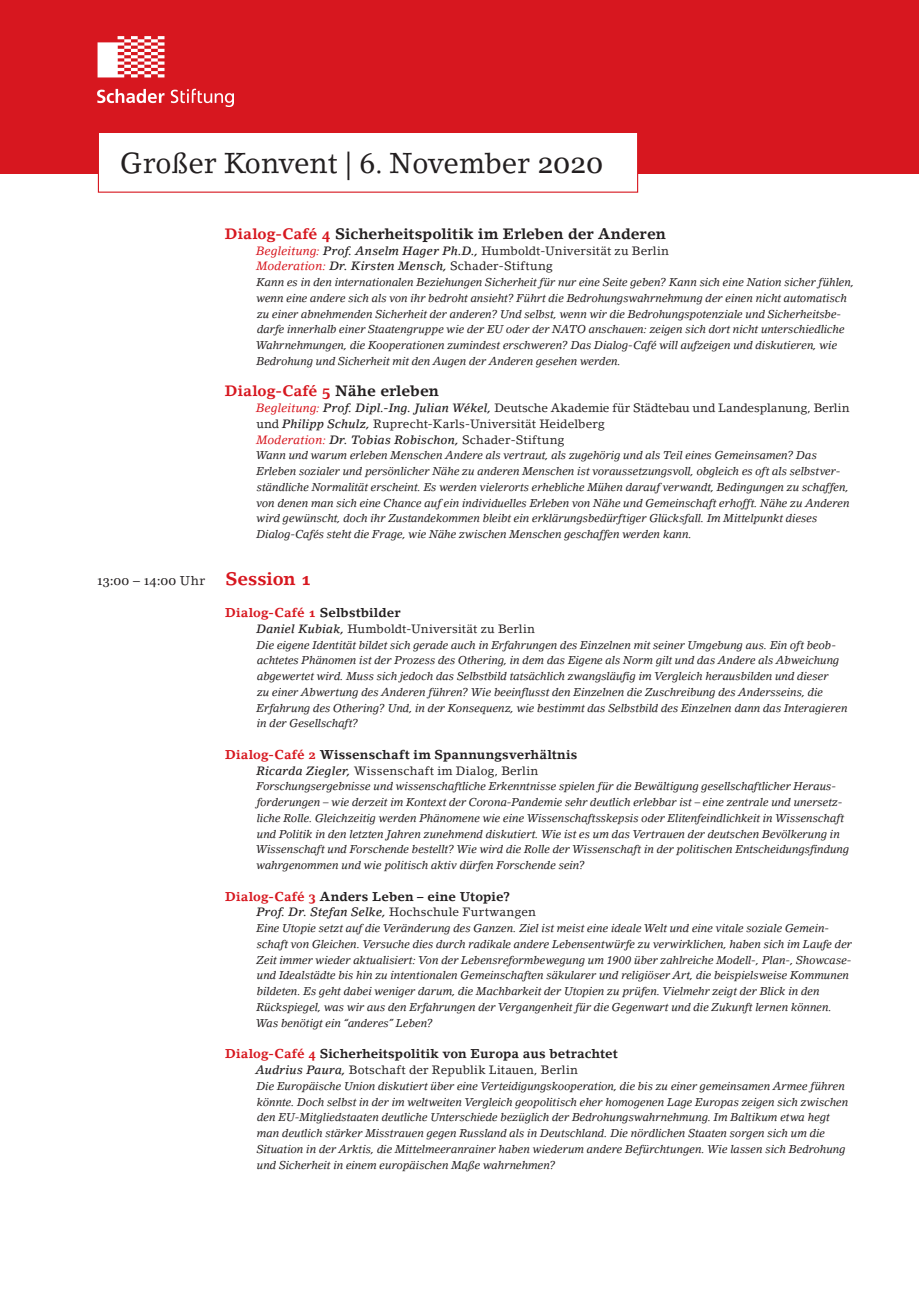
<style>
.page{position:relative;width:919px;height:1289px;background:#fff}
.page>*{position:absolute;margin:0;border:0;box-sizing:border-box;transform-origin:0 0}
.t1{font:28.5px "Lino Letter Std";color:#231f20}
.E2_Programm_Dialog_C{font:700 15px "Lino Letter Std";color:#231f20}
.E2_Programm_Dialog_C-2{font:700 15px "Lino Letter Std";letter-spacing:-.005em;color:#d7171f}
.E2_Programm_Dialog-C{font:700 12.75px "Lino Letter Std";letter-spacing:.01em;color:#231f20}
.E2_Programm_Dialog-C-2{font:700 12.75px "Lino Letter Std";letter-spacing:.005em;color:#d7171f}
.E2_Programm_Uhrzeit{font:12.75px "Georgia";letter-spacing:.015em;color:#231f20}
.E2_Programm_Referent{font:12px/15.8px "Lino Letter Std";letter-spacing:.01em;color:#231f20}
.E2_Programm_Referent-2{font:italic 500 12px "Lino Letter Std";letter-spacing:.01em;color:#231f20}
.E2_Programm_Dialog_C-3{font:italic 11.25px/15.8px "Lino Letter Std";letter-spacing:-.01em;color:#231f20}
.s1{font-family:"Georgia"}
.s2{color:#d7171f}
.s3{font-style:italic;color:#d7171f}
.s4{font-weight:500;font-style:italic}
.s5{font-weight:400;color:#d7171f}
.s6{font-weight:400;font-style:normal}
.s7{color:#231f20}
.s8{font-family:"Lino Letter Std"}
.s9{font-family:"Lino Letter Std";font-weight:700;font-size:18px;color:#d7171f}
</style>
<div class="page">
<div style="left:0;top:0;width:918px;height:173px;background:#d7171f"></div>
<div style="left:98px;top:132px;width:539px;height:60px;background:#fff"></div>
<div style="left:98px;top:132px;width:540px;height:61px;border:1px solid #d7171f"></div>
<img style="left:97px;top:36px;width:136px;height:70px">
<h1 class="t1" style="left:120px;top:146px;width:484px">Großer Konvent | <span class="s1">6</span>. November <span class="s1">2020</span></h1>
<p class="E2_Programm_Dialog_C" style="left:225px;top:224px;width:442px"><span class="s2">Dialog-Café 4</span> Sicherheitspolitik im Erleben der Anderen</p>
<p class="E2_Programm_Referent" style="left:256px;top:242px;width:414px"><span class="s3">Begleitung:</span> <span class="s4">Prof. Anselm Hager Ph.D.,</span> Humboldt-Universität zu Berlin</p>
<p class="E2_Programm_Referent-2" style="left:256px;top:259px;width:298px"><span class="s5">Moderation:</span> Dr. Kirsten Mensch, <span class="s6">Schader-Stiftung</span></p>
<p class="E2_Programm_Dialog_C-3" style="left:256px;top:274px;width:599px">Kann es in den internationalen Beziehungen Sicherheit für nur eine Seite geben? Kann sich eine Nation sicher fühlen, wenn eine andere sich als von ihr bedroht ansieht? Führt die Bedrohungswahrnehmung der einen nicht automatisch zu einer abnehmenden Sicherheit der anderen? Und selbst, wenn wir die Bedrohungspotenziale und Sicherheitsbe&shy;darfe innerhalb einer Staatengruppe wie der EU oder der NATO anschauen: zeigen sich dort nicht unterschiedliche Wahrnehmungen, die Kooperationen zumindest erschweren? Das Dialog-Café will aufzeigen und diskutieren, wie Bedrohung und Sicherheit mit den Augen der Anderen gesehen werden.</p>
<p class="E2_Programm_Dialog_C-2" style="left:225px;top:382px;width:215px">Dialog-Café 5 <span class="s7">Nähe erleben</span></p>
<p class="E2_Programm_Referent" style="left:256px;top:400px;width:594px"><span class="s3">Begleitung:</span> <span class="s4">Prof. Dipl.-Ing. Julian Wékel,</span> Deutsche Akademie für Städtebau und Landesplanung, Berlin und <span class="s4">Philipp Schulz,</span> Ruprecht-Karls-Universität Heidelberg</p>
<p class="E2_Programm_Referent-2" style="left:256px;top:432px;width:310px"><span class="s5">Moderation:</span> Dr. Tobias Robischon, <span class="s6">Schader-Stiftung</span></p>
<p class="E2_Programm_Dialog_C-3" style="left:256px;top:447px;width:595px">Wann und warum erleben Menschen Andere als vertraut, als zugehörig und als Teil eines Gemeinsamen? Das Erleben sozialer und persönlicher Nähe zu anderen Menschen ist voraussetzungsvoll, obgleich es oft als selbstver&shy;ständliche Normalität erscheint. Es werden vielerorts erhebliche Mühen darauf verwandt, Bedingungen zu schaffen, von denen man sich eine Chance auf ein individuelles Erleben von Nähe und Gemeinschaft erhofft. Nähe zu Anderen wird gewünscht, doch ihr Zustandekommen bleibt ein erklärungsbedürftiger Glücksfall. Im Mittelpunkt dieses Dialog-Cafés steht die Frage, wie Nähe zwischen Menschen geschaffen werden kann.</p>
<p class="E2_Programm_Uhrzeit" style="left:97px;top:573px;width:216px">13:00 – 14:00 <span class="s8">Uhr</span> <span class="s9">Session 1</span></p>
<p class="E2_Programm_Dialog-C-2" style="left:225px;top:605px;width:177px">Dialog-Café 1 <span class="s7">Selbstbilder</span></p>
<p class="E2_Programm_Referent" style="left:256px;top:620px;width:280px"><span class="s4">Daniel Kubiak,</span> Humboldt-Universität zu Berlin</p>
<p class="E2_Programm_Dialog_C-3" style="left:256px;top:636px;width:593px">Die eigene Identität bildet sich gerade auch in Erfahrungen des Einzelnen mit seiner Umgebung aus. Ein oft beob&shy;achtetes Phänomen ist der Prozess des Othering, in dem das Eigene als Norm gilt und das Andere als Abweichung abgewertet wird. Muss sich jedoch das Selbstbild tatsächlich zwangsläufig im Vergleich herausbilden und dieser<br>zu einer Abwertung des Anderen führen? Wie beeinflusst den Einzelnen die Zuschreibung des Andersseins, die Erfahrung des Othering? Und, in der Konsequenz, wie bestimmt das Selbstbild des Einzelnen dann das Interagieren in der Gesellschaft?</p>
<p class="E2_Programm_Dialog-C" style="left:225px;top:746px;width:354px"><span class="s2">Dialog-Café 2</span> Wissenschaft im Spannungsverhältnis</p>
<p class="E2_Programm_Referent" style="left:256px;top:762px;width:283px"><span class="s4">Ricarda Ziegler,</span> Wissenschaft im Dialog, Berlin</p>
<p class="E2_Programm_Dialog_C-3" style="left:256px;top:778px;width:594px">Forschungsergebnisse und wissenschaftliche Erkenntnisse spielen für die Bewältigung gesellschaftlicher Heraus&shy;forderungen – wie derzeit im Kontext der Corona-Pandemie sehr deutlich erlebbar ist – eine zentrale und unersetz&shy;liche Rolle. Gleichzeitig werden Phänomene wie eine Wissenschaftsskepsis oder Elitenfeindlichkeit in Wissenschaft und Politik in den letzten Jahren zunehmend diskutiert. Wie ist es um das Vertrauen der deutschen Bevölkerung in Wissenschaft und Forschende bestellt? Wie wird die Rolle der Wissenschaft in der politischen Entscheidungsfindung wahrgenommen und wie politisch aktiv dürfen Forschende sein?</p>
<p class="E2_Programm_Dialog-C" style="left:225px;top:888px;width:286px"><span class="s2">Dialog-Café 3</span> Anders Leben – eine Utopie?</p>
<p class="E2_Programm_Referent-2" style="left:256px;top:905px;width:281px">Prof. Dr. Stefan Selke, <span class="s6">Hochschule Furtwangen</span></p>
<p class="E2_Programm_Dialog_C-3" style="left:256px;top:920px;width:597px">Eine Utopie setzt auf die Veränderung des Ganzen. Ziel ist meist eine ideale Welt und eine vitale soziale Gemein&shy;schaft von Gleichen. Versuche dies durch radikale andere Lebensentwürfe zu verwirklichen, haben sich im Laufe der Zeit immer wieder aktualisiert: Von der Lebensreformbewegung um 1900 über zahlreiche Modell-, Plan-, Showcase&shy;und Idealstädte bis hin zu intentionalen Gemeinschaften säkularer und religiöser Art, die beispielsweise Kommunen bildeten. Es geht dabei weniger darum, die Machbarkeit der Utopien zu prüfen. Vielmehr zeigt der Blick in den Rückspiegel, was wir aus den Erfahrungen der Vergangenheit für die Gegenwart und die Zukunft lernen können.<br>Was benötigt ein “anderes” Leben?</p>
<p class="E2_Programm_Dialog-C" style="left:225px;top:1046px;width:394px"><span class="s2">Dialog-Café 4</span> Sicherheitspolitik von Europa aus betrachtet</p>
<p class="E2_Programm_Referent" style="left:256px;top:1061px;width:324px"><span class="s4">Audrius Paura,</span> Botschaft der Republik Litauen, Berlin</p>
<p class="E2_Programm_Dialog_C-3" style="left:256px;top:1077px;width:593px">Die Europäische Union diskutiert über eine Verteidigungskooperation, die bis zu einer gemeinsamen Armee führen könnte. Doch selbst in der im weltweiten Vergleich geopolitisch eher homogenen Lage Europas zeigen sich zwischen den EU-Mitgliedstaaten deutliche Unterschiede bezüglich der Bedrohungswahrnehmung. Im Baltikum etwa hegt man deutlich stärker Misstrauen gegen Russland als in Deutschland. Die nördlichen Staaten sorgen sich um die Situation in der Arktis, die Mittelmeeranrainer haben wiederum andere Befürchtungen. Wie lassen sich Bedrohung und Sicherheit in einem europäischen Maße wahrnehmen?</p>
</div>
